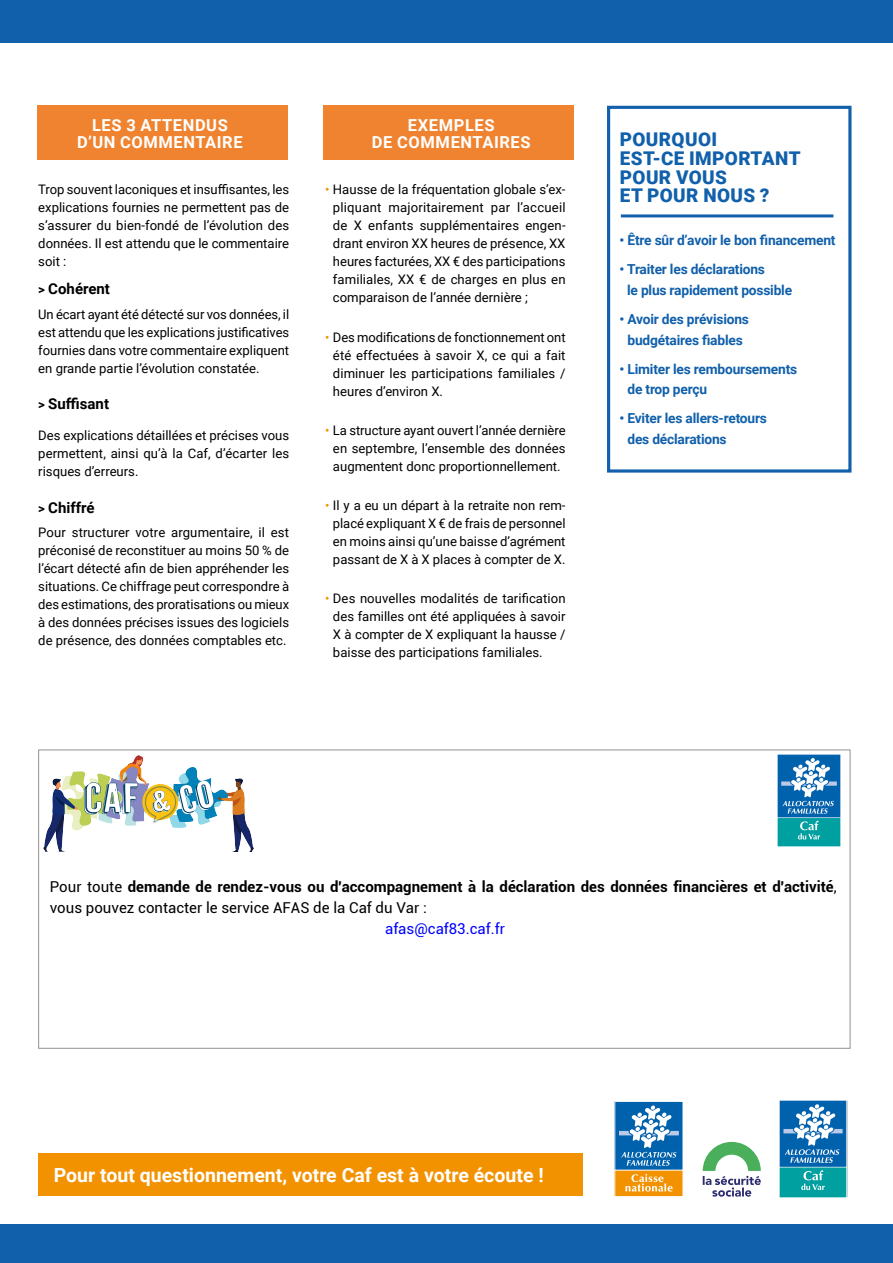
<style>
.page{position:relative;width:893px;height:1263px;background:#fff}
.page>*{position:absolute;margin:0;border:0;box-sizing:border-box;transform-origin:0 0}
.t1{font:700 19.5px "Roboto";color:#fff}
.t2{font:900 18.9px/18.9px "Roboto";letter-spacing:.02em;color:#1160ab}
.t3{font:700 16.5px/17.1px "Roboto";letter-spacing:.035em;color:#fff;text-align:center}
.t4{font:700 15px/21px "Roboto";color:#000}
.t5{font:15px "Roboto";color:#00f}
.t6{font:700 13.8px/20.5px "Roboto";letter-spacing:-.015em;color:#1160ab}
.t7{font:13.2px/18px "Roboto";color:#000;text-align:justify}
.s1{font-size:13.2px}
.s2{color:#f39200}
.s3{font-weight:400}
</style>
<div class="page">
<div style="left:323px;top:106px;width:251px;height:54px;background:#f0832f"></div>
<div style="left:615px;top:1168px;width:68px;height:28px;background:#f39200"></div>
<div style="left:614px;top:1168px;width:69px;height:29px;border:1px solid #fff"></div>
<div style="left:615px;top:1101px;width:68px;height:69px;background:#0061ad"></div>
<svg style="left:619px;top:1105px;width:60px;height:61px"></svg>
<svg style="left:625px;top:1174px;width:48px;height:17px"></svg>
<svg style="left:703px;top:1142px;width:58px;height:55px"></svg>
<div style="left:0;top:0;width:893px;height:43px;background:#1160ab"></div>
<div style="left:0;top:1224px;width:893px;height:39px;background:#1160ab"></div>
<div style="left:607px;top:106px;width:244px;height:367px;background:#fff;border:3px solid #1160ab"></div>
<hr style="left:621px;top:214px;width:212px;height:3px;background:#1160ab">
<div style="left:37px;top:106px;width:251px;height:54px;background:#f0832f"></div>
<div style="left:38px;top:1153px;width:545px;height:43px;background:#f39200"></div>
<img style="left:780px;top:1101px;width:66px;height:96px">
<img style="left:43px;top:755px;width:211px;height:97px">
<img style="left:777px;top:754px;width:63px;height:92px">
<p class="t3" style="left:77px;top:116px;width:167px">LES 3 ATTENDUS<br>D’UN COMMENTAIRE</p>
<p class="t7" style="left:38px;top:180px;width:252px">Trop souvent laconiques et insuffisantes, les explications fournies ne permettent pas de s’assurer du bien-fondé de l’évolution des données. Il est attendu que le commentaire soit :</p>
<p class="t4" style="left:38px;top:278px;width:73px"><span class="s1">&gt;</span> Cohérent</p>
<p class="t7" style="left:38px;top:305px;width:252px">Un écart ayant été détecté sur vos données, il est attendu que les explications justificatives fournies dans votre commentaire expliquent en grande partie l’évolution constatée.</p>
<p class="t4" style="left:38px;top:393px;width:72px"><span class="s1">&gt;</span> Suffisant</p>
<p class="t7" style="left:38px;top:426px;width:252px">Des explications détaillées et précises vous permettent, ainsi qu’à la Caf, d’écarter les risques d’erreurs.</p>
<p class="t4" style="left:38px;top:496px;width:58px"><span class="s1">&gt;</span> Chiffré</p>
<p class="t7" style="left:38px;top:523px;width:252px">Pour structurer votre argumentaire, il est préconisé de reconstituer au moins 50 % de l’écart détecté afin de bien appréhender les situations. Ce chiffrage peut correspondre à des estimations, des proratisations ou mieux à des données précises issues des logiciels de présence, des données comptables etc.</p>
<p class="t3" style="left:372px;top:116px;width:160px">EXEMPLES<br>DE COMMENTAIRES</p>
<p class="t7" style="left:333px;top:180px;width:234px;text-indent:-8px"><span class="s2">•</span> Hausse de la fréquentation globale s’ex&shy;pliquant majoritairement par l’accueil de X enfants supplémentaires engen&shy;drant environ XX heures de présence, XX heures facturées, XX € des participations familiales, XX € de charges en plus en comparaison de l’année dernière ;</p>
<p class="t7" style="left:333px;top:327px;width:234px;text-indent:-8px"><span class="s2">•</span> Des modifications de fonctionnement ont été effectuées à savoir X, ce qui a fait diminuer les participations familiales / heures d’environ X.</p>
<p class="t7" style="left:325px;top:421px;width:242px;text-align:center"><span class="s2">•</span> La structure ayant ouvert l’année dernière en septembre, l’ensemble des données augmentent donc proportionnellement.</p>
<p class="t7" style="left:325px;top:496px;width:242px;text-align:center"><span class="s2">•</span> Il y a eu un départ à la retraite non rem&shy;placé expliquant X € de frais de personnel en moins ainsi qu’une baisse d’agrément passant de X à X places à compter de X.</p>
<p class="t7" style="left:333px;top:589px;width:234px;text-indent:-8px"><span class="s2">•</span> Des nouvelles modalités de tarification des familles ont été appliquées à savoir X à compter de X expliquant la hausse / baisse des participations familiales.</p>
<h2 class="t2" style="left:620px;top:129px;width:182px">POURQUOI<br>EST-CE IMPORTANT<br>POUR VOUS<br>ET POUR NOUS ?</h2>
<p class="t6" style="left:619px;top:230px;width:218px">• Être sûr d’avoir le bon financement</p>
<p class="t6" style="left:627px;top:259px;width:167px;text-indent:-8px">• Traiter les déclarations<br>le plus rapidement possible</p>
<p class="t6" style="left:619px;top:308px;width:131px;text-align:center">• Avoir des prévisions budgétaires fiables</p>
<p class="t6" style="left:627px;top:358px;width:171px;text-indent:-8px">• Limiter les remboursements de trop perçu</p>
<p class="t6" style="left:627px;top:408px;width:141px;text-indent:-8px">• Eviter les allers-retours des déclarations</p>
<p class="t4" style="left:50px;top:876px;width:788px"><span class="s3">Pour toute</span> demande de rendez-vous ou d'accompagnement à la déclaration des données financières et d'activité<span class="s3">, vous pouvez contacter le service AFAS de la Caf du Var :</span></p>
<p class="t5" style="left:385px;top:918px;width:121px">afas@caf83.caf.fr</p>
<h1 class="t1" style="left:54px;top:1161px;width:491px">Pour tout questionnement, votre Caf est à votre écoute !</h1>
</div>
